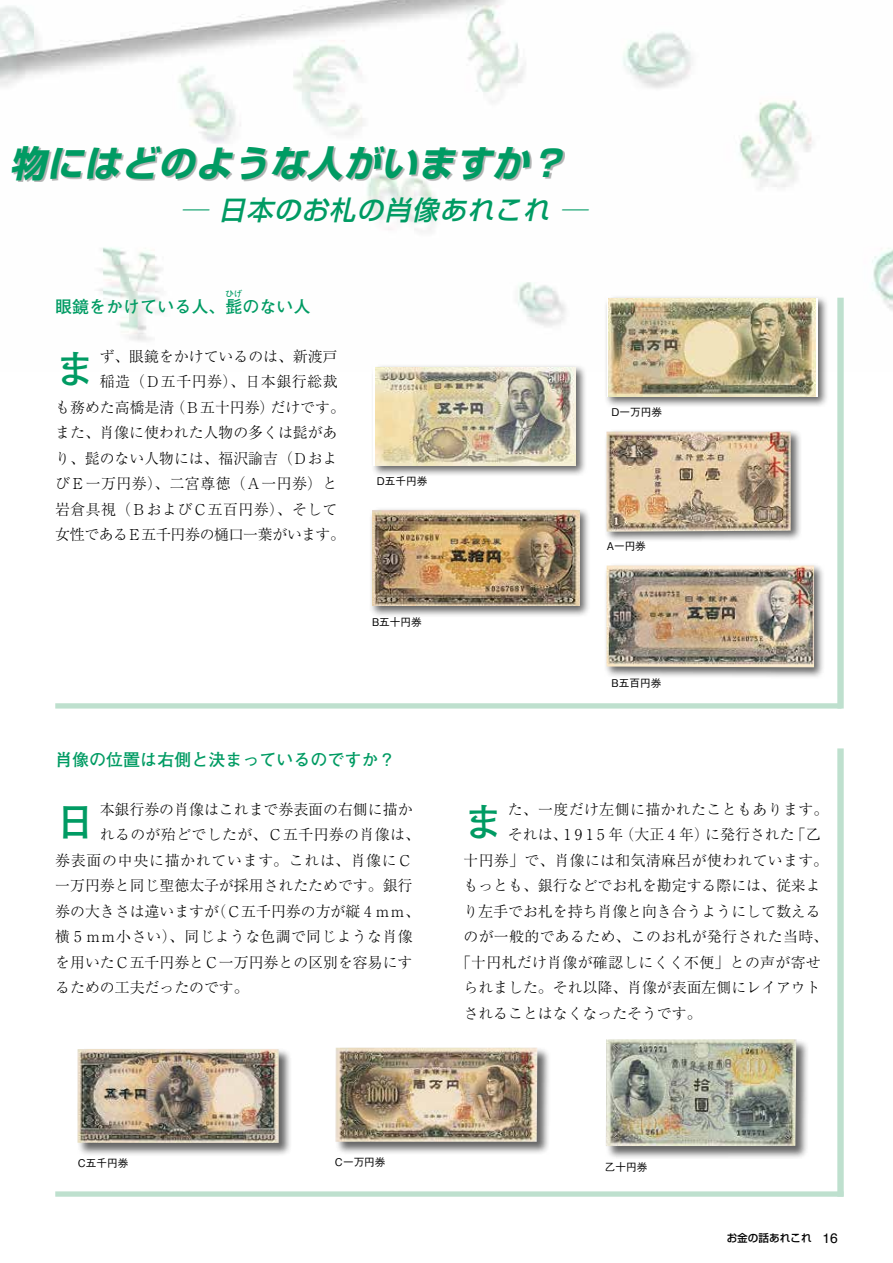
<style>
.page{position:relative;width:893px;height:1263px;background:#fff}
.page>*{position:absolute;margin:0;border:0;box-sizing:border-box;transform-origin:0 0}
.t1{font:700 40.35px "Futo Go B101 Pro";color:#009b63}
.t2{font:italic 700 36.15px "Shin Go Pro";color:#009b63}
.t3{font:italic 500 26.55px "Shin Go Pro";color:#009b63}
.t4{font:700 16.95px "Futo Go B101 Pro";color:#009b63}
.t5{font:300 14.85px "Ryumin Pro";color:#000}
.t6{font:300 14.85px "Ryumin Pro";letter-spacing:.03em;color:#000}
.t7{font:300 14.85px "Ryumin Pro";letter-spacing:.025em;color:#000}
.t8{font:300 14.85px "Ryumin Pro";letter-spacing:.02em;color:#000}
.t9{font:300 14.85px "Ryumin Pro";letter-spacing:.05em;color:#000}
.t10{font:300 14.85px "Ryumin Pro";letter-spacing:-.025em;color:#000}
.t11{font:300 14.85px "Ryumin Pro";letter-spacing:.035em;color:#000}
.t12{font:500 10.65px "Gothic BBB Pro";color:#000}
.t13{font:500 10.65px "Shin Go Pro";color:#000}
.t14{font:700 8.55px "Futo Go B101 Pro";color:#009b63}
.s1{font-family:"Helvetica";font-weight:400;font-size:13.8px}
</style>
<div class="page">
<img style="left:0;top:0;width:893px;height:341px">
<div style="left:0;top:134px;width:565px;height:48px;background:#000;opacity:.3"></div>
<div style="left:837px;top:298px;width:7px;height:410px;background:#bee0ce"></div>
<div style="left:55px;top:703px;width:786px;height:5px;background:#bee0ce"></div>
<div style="left:837px;top:748px;width:7px;height:449px;background:#bee0ce"></div>
<div style="left:55px;top:1191px;width:788px;height:6px;background:#bee0ce"></div>
<div style="left:605px;top:1038px;width:205px;height:121px;background:#000;opacity:.6"></div>
<img style="left:606px;top:1039px;width:190px;height:107px">
<div style="left:77px;top:1048px;width:215px;height:108px;background:#000;opacity:.6"></div>
<img style="left:78px;top:1049px;width:201px;height:94px">
<div style="left:335px;top:1047px;width:216px;height:108px;background:#000;opacity:.6"></div>
<img style="left:335px;top:1048px;width:202px;height:94px">
<div style="left:369px;top:507px;width:222px;height:110px;background:#000;opacity:.6"></div>
<img style="left:372px;top:510px;width:207px;height:96px">
<div style="left:604px;top:429px;width:198px;height:114px;background:#000;opacity:.6"></div>
<img style="left:606px;top:432px;width:185px;height:100px">
<div style="left:604px;top:563px;width:221px;height:116px;background:#000;opacity:.6"></div>
<img style="left:607px;top:565px;width:207px;height:102px">
<div style="left:604px;top:295px;width:225px;height:113px;background:#000;opacity:.6"></div>
<img style="left:609px;top:298px;width:207px;height:98px">
<div style="left:371px;top:364px;width:216px;height:113px;background:#000;opacity:.6"></div>
<img style="left:375px;top:367px;width:200px;height:98px">
<h2 class="t2" style="left:10px;top:135px;width:568px">物にはどのような人がいますか？</h2>
<h3 class="t3" style="left:181px;top:188px;width:415px">─ 日本のお札の肖像あれこれ ─</h3>
<p class="t14" style="left:225px;top:287px;width:19px">ひげ</p>
<p class="t4" style="left:55px;top:293px;width:257px">眼鏡をかけている人、髭のない人</p>
<h1 class="t1" style="left:55px;top:337px;width:42px">ま</h1>
<p class="t5" style="left:100px;top:345px;width:239px">ず、眼鏡をかけているのは、新渡戸</p>
<p class="t11" style="left:100px;top:370px;width:239px">稲造（Ｄ五千円券）、日本銀行総裁</p>
<p class="t5" style="left:55px;top:396px;width:291px">も務めた高橋是清（Ｂ五十円券）だけです。</p>
<p class="t5" style="left:55px;top:421px;width:284px">また、肖像に使われた人物の多くは髭があ</p>
<p class="t5" style="left:55px;top:447px;width:284px">り、髭のない人物には、福沢諭吉（Ｄおよ</p>
<p class="t6" style="left:55px;top:472px;width:284px">びＥ一万円券）、二宮尊徳（Ａ一円券）と</p>
<p class="t6" style="left:55px;top:498px;width:284px">岩倉具視（ＢおよびＣ五百円券）、そして</p>
<p class="t10" style="left:55px;top:523px;width:291px">女性であるＥ五千円券の樋口一葉がいます。</p>
<p class="t12" style="left:377px;top:473px;width:52px">D五千円券</p>
<p class="t12" style="left:372px;top:614px;width:51px">B五十円券</p>
<p class="t4" style="left:55px;top:745px;width:342px">肖像の位置は右側と決まっているのですか？</p>
<h1 class="t1" style="left:55px;top:790px;width:42px">日</h1>
<p class="t5" style="left:100px;top:797px;width:314px">本銀行券の肖像はこれまで券表面の右側に描か</p>
<p class="t6" style="left:100px;top:823px;width:322px">れるのが殆どでしたが、Ｃ五千円券の肖像は、</p>
<p class="t9" style="left:55px;top:848px;width:359px">券表面の中央に描かれています。これは、肖像にＣ</p>
<p class="t5" style="left:55px;top:874px;width:359px">一万円券と同じ聖徳太子が採用されたためです。銀行</p>
<p class="t5" style="left:55px;top:899px;width:366px">券の大きさは違いますが（Ｃ五千円券の方が縦₄ｍｍ、</p>
<p class="t7" style="left:55px;top:925px;width:359px">横₅ｍｍ小さい）、同じような色調で同じような肖像</p>
<p class="t5" style="left:55px;top:950px;width:359px">を用いたＣ五千円券とＣ一万円券との区別を容易にす</p>
<p class="t5" style="left:55px;top:976px;width:195px">るための工夫だったのです。</p>
<p class="t12" style="left:611px;top:403px;width:52px">D一万円券</p>
<p class="t12" style="left:607px;top:537px;width:41px">A一円券</p>
<p class="t12" style="left:611px;top:675px;width:51px">B五百円券</p>
<h1 class="t1" style="left:463px;top:790px;width:42px">ま</h1>
<p class="t6" style="left:508px;top:797px;width:322px">た、一度だけ左側に描かれたこともあります。</p>
<p class="t5" style="left:508px;top:823px;width:314px">それは、1 9 1 5 年（大正₄年）に発行された「乙</p>
<p class="t7" style="left:463px;top:848px;width:366px">十円券」で、肖像には和気清麻呂が使われています。</p>
<p class="t5" style="left:463px;top:874px;width:359px">もっとも、銀行などでお札を勘定する際には、従来よ</p>
<p class="t5" style="left:463px;top:899px;width:359px">り左手でお札を持ち肖像と向き合うようにして数える</p>
<p class="t7" style="left:463px;top:925px;width:366px">のが一般的であるため、このお札が発行された当時、</p>
<p class="t8" style="left:456px;top:950px;width:366px">「十円札だけ肖像が確認しにくく不便」との声が寄せ</p>
<p class="t5" style="left:463px;top:976px;width:359px">られました。それ以降、肖像が表面左側にレイアウト</p>
<p class="t5" style="left:463px;top:1001px;width:240px">されることはなくなったそうです。</p>
<p class="t12" style="left:78px;top:1155px;width:52px">C五千円券</p>
<p class="t12" style="left:335px;top:1154px;width:52px">C一万円券</p>
<p class="t12" style="left:605px;top:1158px;width:44px">乙十円券</p>
<p class="t13" style="left:727px;top:1229px;width:113px">お金の話あれこれ　<span class="s1">16</span></p>
</div>
